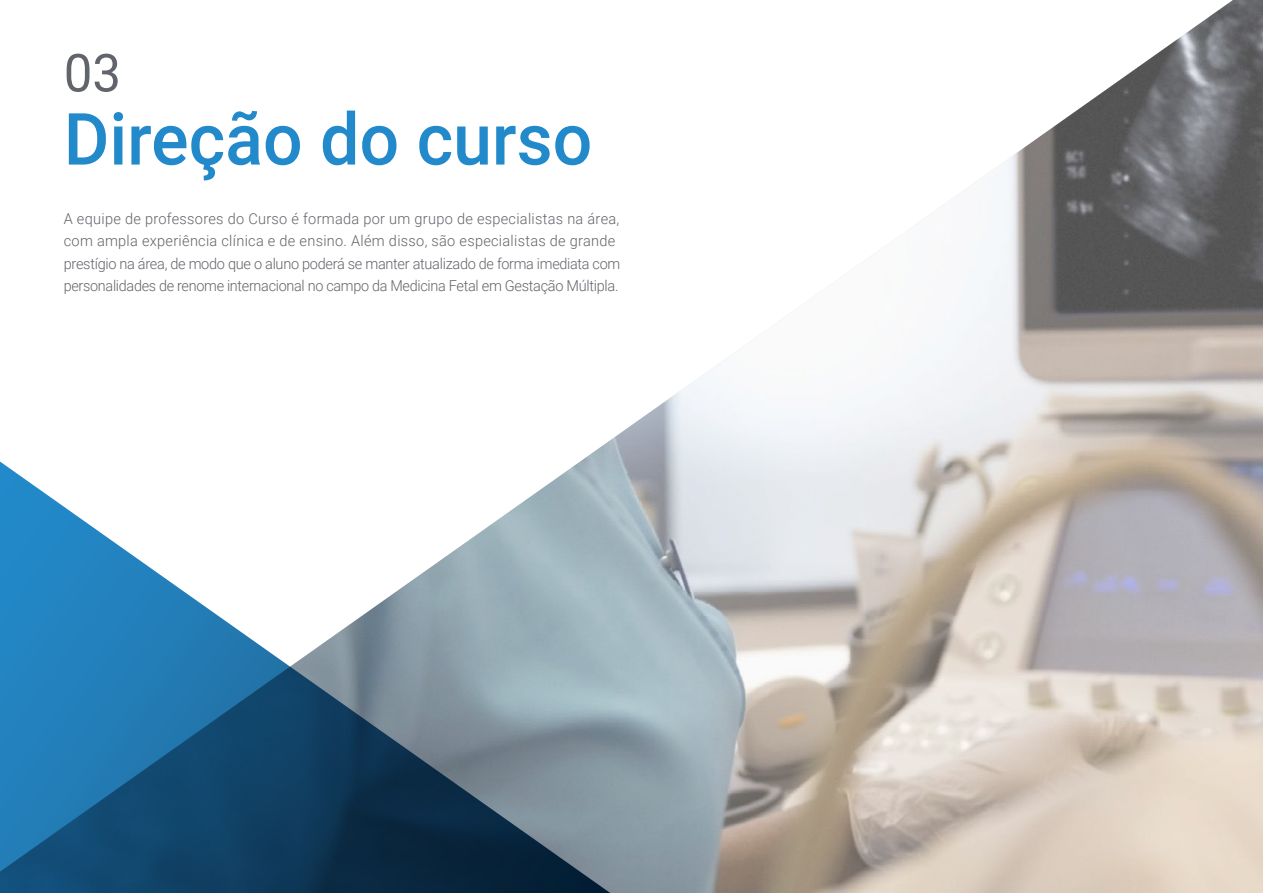
<style>
.page{position:relative;width:1263px;height:893px;background:#fff}
.page>*{position:absolute;margin:0;border:0;box-sizing:border-box;transform-origin:0 0}
.t1{font:500 72px "Roboto";color:#2289ca}
.t2{font:52.5px "Roboto";color:#61646a}
.t3{font:300 15px/22.5px "Roboto";letter-spacing:-.02em;color:#61646a}
</style>
<div class="page">
<img style="left:602px;top:0;width:661px;height:893px">
<svg style="left:0;top:446px;width:640px;height:447px"></svg>
<h2 class="t2" style="left:64px;top:36px;width:59px">03</h2>
<h1 class="t1" style="left:64px;top:89px;width:530px">Direção do curso</h1>
<p class="t3" style="left:64px;top:207px;width:558px">A equipe de professores do Curso é formada por um grupo de especialistas na área, com ampla experiência clínica e de ensino. Além disso, são especialistas de grande prestígio na área, de modo que o aluno poderá se manter atualizado de forma imediata com personalidades de renome internacional no campo da Medicina Fetal em Gestação Múltipla.</p>
</div>
